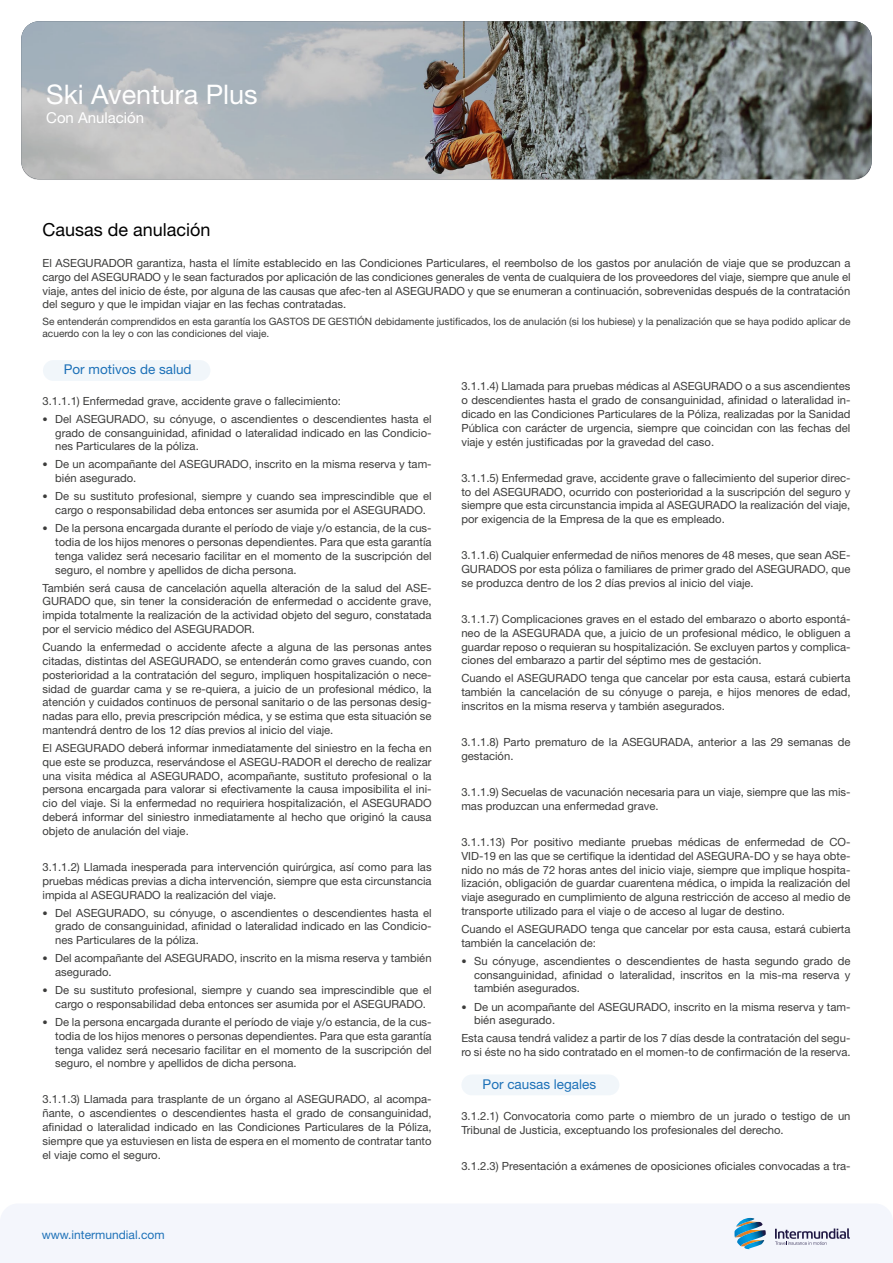
<style>
.page{position:relative;width:893px;height:1263px;background:#fff}
.page>*{position:absolute;margin:0;border:0;box-sizing:border-box;transform-origin:0 0}
.t1{font:27px "Helvetica Neue LT Std";color:#fff}
.t2{font:18px "Helvetica Neue LT Std";color:#000}
.t3{font:15px "Helvetica Neue LT Std";color:#fff}
.t4{font:13.5px "Helvetica Neue LT Std";color:#1d71b8}
.t5{font:12px "Helvetica Neue LT Std";color:#1d71b8}
.t6{font:11.25px/13.8px "Helvetica Neue LT Std";color:#3c3c3b;text-align:justify}
.t7{font:10.2px/12px "Helvetica Neue LT Std";color:#3c3c3b}
.s1{font-weight:700;font-size:10.5px}
</style>
<div class="page">
<div style="left:0;top:1204px;width:892px;height:59px;background:#f4f6fc"></div>
<svg style="left:892px;top:1220px;width:1px;height:43px"></svg>
<img style="left:736px;top:1218px;width:19px;height:4px">
<img style="left:734px;top:1222px;width:29px;height:15px">
<img style="left:744px;top:1246px;width:20px;height:3px">
<img style="left:737px;top:1230px;width:29px;height:16px">
<svg style="left:775px;top:1228px;width:75px;height:17px"></svg>
<svg style="left:21px;top:21px;width:851px;height:159px;background:#8e9191"></svg>
<div style="left:43px;top:360px;width:167px;height:21px;background:#f1f6fa;border-radius:10px"></div>
<div style="left:461px;top:1074px;width:158px;height:21px;background:#f1f6fa;border-radius:10px"></div>
<h1 class="t1" style="left:46px;top:79px;width:213px">Ski Aventura Plus</h1>
<h3 class="t3" style="left:46px;top:109px;width:100px">Con Anulación</h3>
<h2 class="t2" style="left:43px;top:219px;width:170px">Causas de anulación</h2>
<p class="t6" style="left:43px;top:256px;width:809px">El ASEGURADOR garantiza, hasta el límite establecido en las Condiciones Particulares, el reembolso de los gastos por anulación de viaje que se produzcan a cargo del ASEGURADO y le sean facturados por aplicación de las condiciones generales de venta de cualquiera de los proveedores del viaje, siempre que anule el viaje, antes del inicio de éste, por alguna de las causas que afec-ten al ASEGURADO y que se enumeran a continuación, sobrevenidas después de la contratación del seguro y que le impidan viajar en las fechas contratadas.</p>
<p class="t7" style="left:43px;top:315px;width:809px">Se entenderán comprendidos en esta garantía los GASTOS DE GESTIÓN debidamente justificados, los de anulación (si los hubiese) y la penalización que se haya podido aplicar de acuerdo con la ley o con las condiciones del viaje.</p>
<p class="t4" style="left:64px;top:361px;width:129px">Por motivos de salud</p>
<p class="t6" style="left:43px;top:394px;width:300px">3.1.1.1) Enfermedad grave, accidente grave o fallecimiento:</p>
<p class="t6" style="left:55px;top:412px;width:378px;text-indent:-13px"><span class="s1">•</span> Del ASEGURADO, su cónyuge, o ascendientes o descendientes hasta el grado de consanguinidad, afinidad o lateralidad indicado en las Condicio&shy;nes Particulares de la póliza.</p>
<p class="t6" style="left:55px;top:457px;width:378px;text-indent:-13px"><span class="s1">•</span> De un acompañante del ASEGURADO, inscrito en la misma reserva y tam&shy;bién asegurado.</p>
<p class="t6" style="left:55px;top:489px;width:378px;text-indent:-13px"><span class="s1">•</span> De su sustituto profesional, siempre y cuando sea imprescindible que el cargo o responsabilidad deba entonces ser asumida por el ASEGURADO.</p>
<p class="t6" style="left:55px;top:521px;width:378px;text-indent:-13px"><span class="s1">•</span> De la persona encargada durante el período de viaje y/o estancia, de la cus&shy;todia de los hijos menores o personas dependientes. Para que esta garantía tenga validez será necesario facilitar en el momento de la suscripción del seguro, el nombre y apellidos de dicha persona.</p>
<p class="t6" style="left:43px;top:581px;width:391px">También será causa de cancelación aquella alteración de la salud del ASE-GURADO que, sin tener la consideración de enfermedad o accidente grave, impida totalmente la realización de la actividad objeto del seguro, constatada por el servicio médico del ASEGURADOR.</p>
<p class="t6" style="left:43px;top:640px;width:391px">Cuando la enfermedad o accidente afecte a alguna de las personas antes citadas, distintas del ASEGURADO, se entenderán como graves cuando, con posterioridad a la contratación del seguro, impliquen hospitalización o nece&shy;sidad de guardar cama y se re-quiera, a juicio de un profesional médico, la atención y cuidados continuos de personal sanitario o de las personas desig&shy;nadas para ello, previa prescripción médica, y se estima que esta situación se mantendrá dentro de los 12 días previos al inicio del viaje.</p>
<p class="t6" style="left:43px;top:741px;width:391px">El ASEGURADO deberá informar inmediatamente del siniestro en la fecha en que este se produzca, reservándose el ASEGU-RADOR el derecho de realizar una visita médica al ASEGURADO, acompañante, sustituto profesional o la persona encargada para valorar si efectivamente la causa imposibilita el ini&shy;cio del viaje. Si la enfermedad no requiriera hospitalización, el ASEGURADO deberá informar del siniestro inmediatamente al hecho que originó la causa objeto de anulación del viaje.</p>
<p class="t6" style="left:43px;top:860px;width:391px">3.1.1.2) Llamada inesperada para intervención quirúrgica, así como para las pruebas médicas previas a dicha intervención, siempre que esta circunstancia impida al ASEGURADO la realización del viaje.</p>
<p class="t6" style="left:55px;top:905px;width:378px;text-indent:-13px"><span class="s1">•</span> Del ASEGURADO, su cónyuge, o ascendientes o descendientes hasta el grado de consanguinidad, afinidad o lateralidad indicado en las Condicio&shy;nes Particulares de la póliza.</p>
<p class="t6" style="left:55px;top:951px;width:378px;text-indent:-13px"><span class="s1">•</span> Del acompañante del ASEGURADO, inscrito en la misma reserva y también asegurado.</p>
<p class="t6" style="left:55px;top:983px;width:378px;text-indent:-13px"><span class="s1">•</span> De su sustituto profesional, siempre y cuando sea imprescindible que el cargo o responsabilidad deba entonces ser asumida por el ASEGURADO.</p>
<p class="t6" style="left:55px;top:1015px;width:378px;text-indent:-13px"><span class="s1">•</span> De la persona encargada durante el período de viaje y/o estancia, de la cus&shy;todia de los hijos menores o personas dependientes. Para que esta garantía tenga validez será necesario facilitar en el momento de la suscripción del seguro, el nombre y apellidos de dicha persona.</p>
<p class="t6" style="left:43px;top:1092px;width:391px">3.1.1.3) Llamada para trasplante de un órgano al ASEGURADO, al acompa&shy;ñante, o ascendientes o descendientes hasta el grado de consanguinidad, afinidad o lateralidad indicado en las Condiciones Particulares de la Póliza, siempre que ya estuviesen en lista de espera en el momento de contratar tanto el viaje como el seguro.</p>
<p class="t5" style="left:42px;top:1227px;width:124px">www.intermundial.com</p>
<p class="t6" style="left:461px;top:379px;width:391px">3.1.1.4) Llamada para pruebas médicas al ASEGURADO o a sus ascendientes o descendientes hasta el grado de consanguinidad, afinidad o lateralidad in&shy;dicado en las Condiciones Particulares de la Póliza, realizadas por la Sanidad Pública con carácter de urgencia, siempre que coincidan con las fechas del viaje y estén justificadas por la gravedad del caso.</p>
<p class="t6" style="left:461px;top:471px;width:391px">3.1.1.5) Enfermedad grave, accidente grave o fallecimiento del superior direc&shy;to del ASEGURADO, ocurrido con posterioridad a la suscripción del seguro y siempre que esta circunstancia impida al ASEGURADO la realización del viaje, por exigencia de la Empresa de la que es empleado.</p>
<p class="t6" style="left:461px;top:548px;width:391px">3.1.1.6) Cualquier enfermedad de niños menores de 48 meses, que sean ASE-GURADOS por esta póliza o familiares de primer grado del ASEGURADO, que se produzca dentro de los 2 días previos al inicio del viaje.</p>
<p class="t6" style="left:461px;top:612px;width:391px">3.1.1.7) Complicaciones graves en el estado del embarazo o aborto espontá&shy;neo de la ASEGURADA que, a juicio de un profesional médico, le obliguen a guardar reposo o requieran su hospitalización. Se excluyen partos y complica&shy;ciones del embarazo a partir del séptimo mes de gestación.</p>
<p class="t6" style="left:461px;top:671px;width:391px">Cuando el ASEGURADO tenga que cancelar por esta causa, estará cubierta también la cancelación de su cónyuge o pareja, e hijos menores de edad, inscritos en la misma reserva y también asegurados.</p>
<p class="t6" style="left:461px;top:735px;width:391px">3.1.1.8) Parto prematuro de la ASEGURADA, anterior a las 29 semanas de gestación.</p>
<p class="t6" style="left:461px;top:785px;width:391px">3.1.1.9) Secuelas de vacunación necesaria para un viaje, siempre que las mis&shy;mas produzcan una enfermedad grave.</p>
<p class="t6" style="left:461px;top:835px;width:391px">3.1.1.13) Por positivo mediante pruebas médicas de enfermedad de CO-VID-19 en las que se certifique la identidad del ASEGURA-DO y se haya obte&shy;nido no más de 72 horas antes del inicio viaje, siempre que implique hospita&shy;lización, obligación de guardar cuarentena médica, o impida la realización del viaje asegurado en cumplimiento de alguna restricción de acceso al medio de transporte utilizado para el viaje o de acceso al lugar de destino.</p>
<p class="t6" style="left:461px;top:922px;width:391px">Cuando el ASEGURADO tenga que cancelar por esta causa, estará cubierta también la cancelación de:</p>
<p class="t6" style="left:474px;top:954px;width:378px;text-indent:-13px"><span class="s1">•</span> Su cónyuge, ascendientes o descendientes de hasta segundo grado de consanguinidad, afinidad o lateralidad, inscritos en la mis-ma reserva y también asegurados.</p>
<p class="t6" style="left:474px;top:999px;width:378px;text-indent:-13px"><span class="s1">•</span> De un acompañante del ASEGURADO, inscrito en la misma reserva y tam&shy;bién asegurado.</p>
<p class="t6" style="left:461px;top:1031px;width:391px">Esta causa tendrá validez a partir de los 7 días desde la contratación del segu&shy;ro si éste no ha sido contratado en el momen-to de confirmación de la reserva.</p>
<p class="t4" style="left:483px;top:1076px;width:115px">Por causas legales</p>
<p class="t6" style="left:461px;top:1109px;width:391px">3.1.2.1) Convocatoria como parte o miembro de un jurado o testigo de un<br>Tribunal de Justicia, exceptuando los profesionales del derecho.</p>
<p class="t6" style="left:461px;top:1159px;width:391px">3.1.2.3) Presentación a exámenes de oposiciones oficiales convocadas a tra-</p>
</div>
